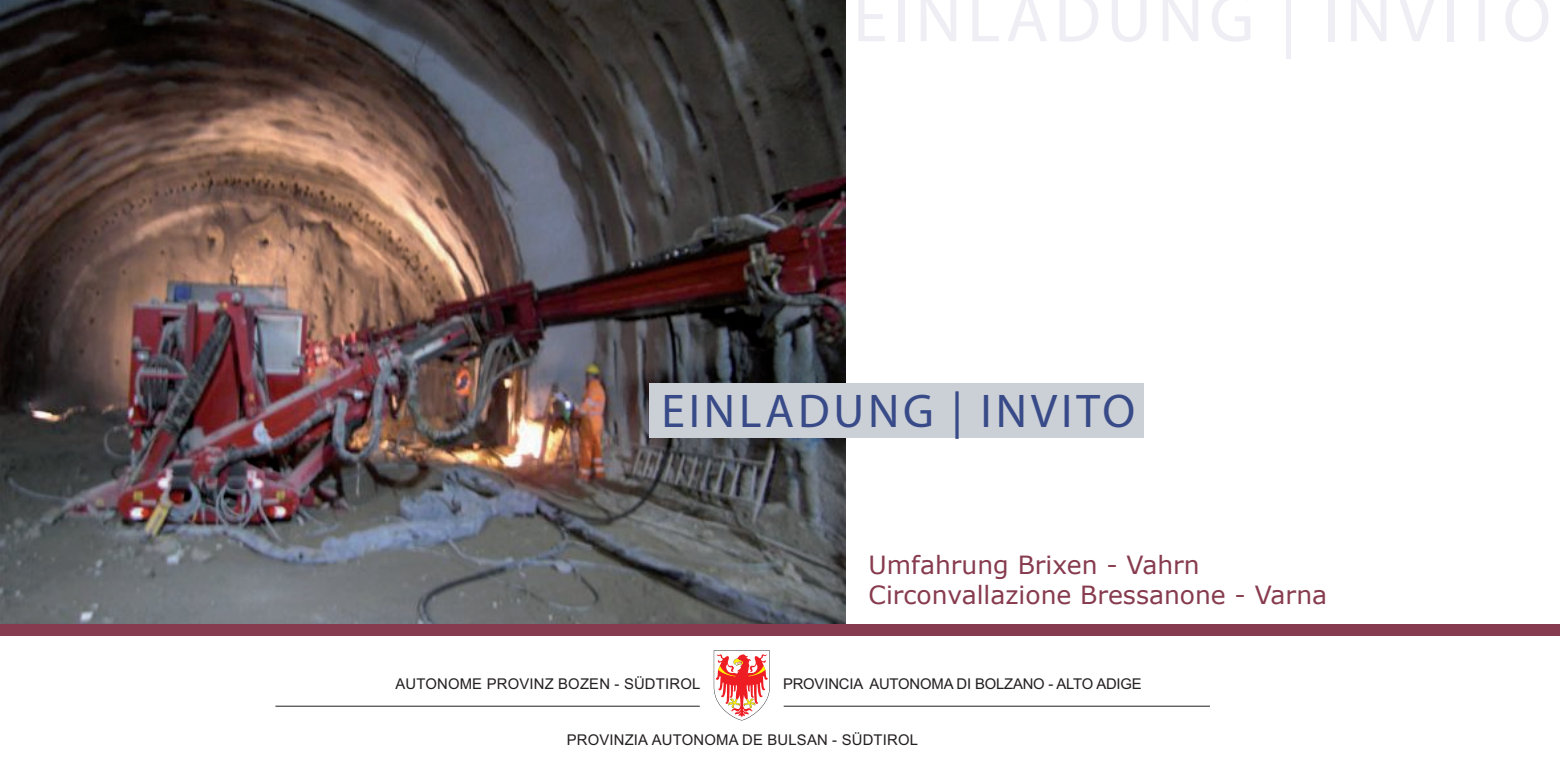
<style>
.page{position:relative;width:1560px;height:780px;background:#fff}
.page>*{position:absolute;margin:0;border:0;box-sizing:border-box;transform-origin:0 0}
.t1{font:47.5px "Myriad Pro";letter-spacing:.08em;color:#384b88}
.t2{font:25px/30px "Verdana";color:#873b4e}
.t3{font:14.75px "Arial";letter-spacing:.01em;color:#231f20}
.t4{font:14.75px "Arial";letter-spacing:-.01em;color:#231f20}
</style>
<div class="page">
<img style="left:0;top:0;width:845px;height:624px">
<hr style="left:275px;top:705px;width:424px;height:1px;background:#231f20">
<hr style="left:783px;top:705px;width:426px;height:1px;background:#231f20">
<svg style="left:713px;top:650px;width:56px;height:70px"></svg>
<div style="left:0;top:624px;width:1559px;height:12px;background:#873b4e"></div>
<div style="left:648px;top:383px;width:495px;height:55px;background:#cbcfd6"></div>
<h1 class="t1" style="left:661px;top:381px;width:475px">EINLADUNG | INVITO</h1>
<h2 class="t2" style="left:868px;top:549px;width:460px">Umfahrung Brixen - Vahrn<br>Circonvallazione Bressanone - Varna</h2>
<p class="t3" style="left:395px;top:675px;width:306px">AUTONOME PROVINZ BOZEN - SÜDTIROL</p>
<p class="t4" style="left:783px;top:675px;width:360px">PROVINCIA AUTONOMA DI BOLZANO - ALTO ADIGE</p>
<p class="t3" style="left:566px;top:731px;width:353px">PROVINZIA AUTONOMA DE BULSAN - SÜDTIROL</p>
</div>
